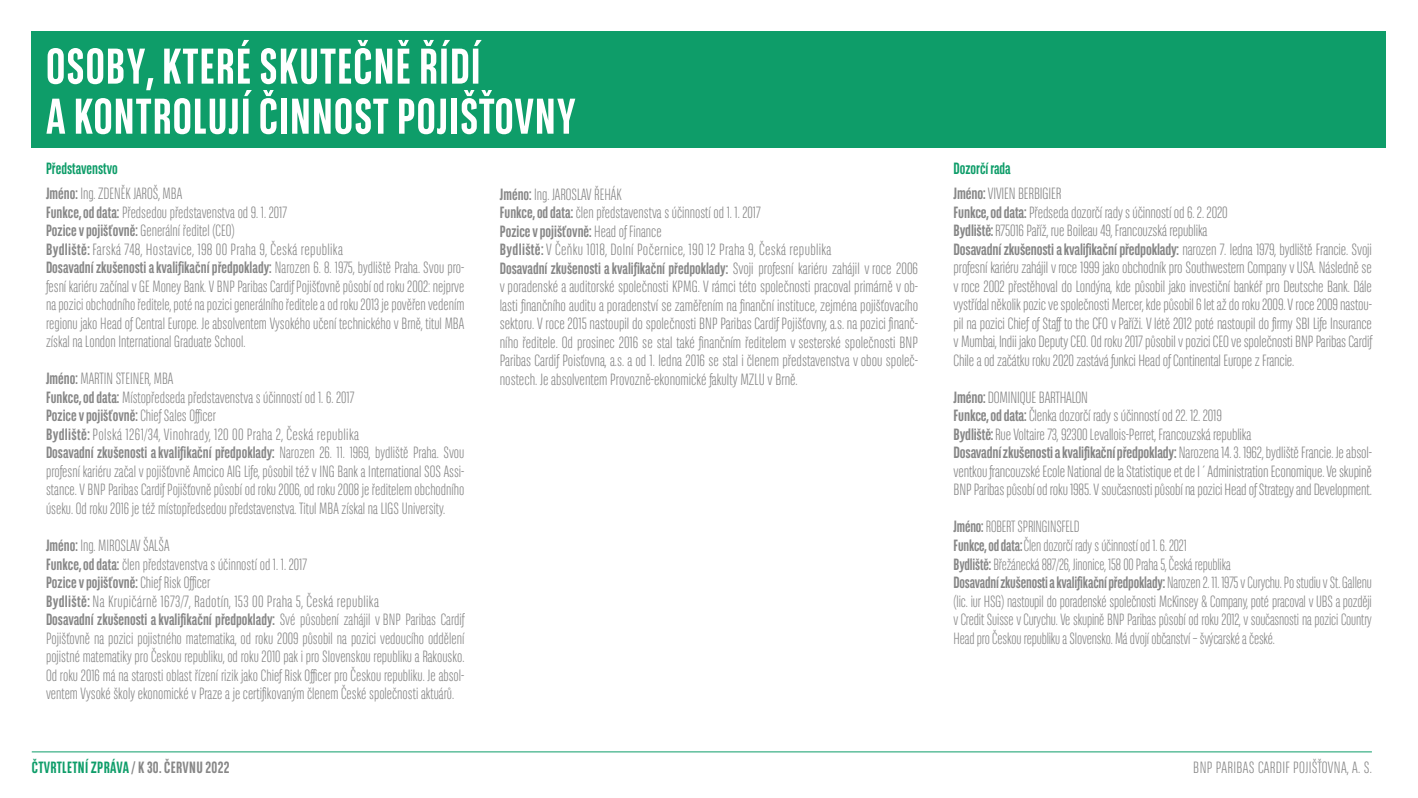
<style>
.page{position:relative;width:1418px;height:798px;background:#fff}
.page>*{position:absolute;margin:0;border:0;box-sizing:border-box;transform-origin:0 0}
.headline{font:700 50px "BNPP Sans Condensed";letter-spacing:.02em;color:#fff}
.text{font:300 16.25px/18.5px "BNPP Sans Condensed";color:#878787;text-align:justify}
.text-2{font:300 16.25px/18.6px "BNPP Sans Condensed";color:#878787;text-align:justify;scale:.95 1}
.text-3{font:300 16.25px "BNPP Sans Condensed";letter-spacing:.02em;color:#878787}
.text-4{font:300 16.25px "BNPP Sans Condensed";color:#878787;scale:.94 1}
.text-5{font:700 16.25px "BNPP Sans Condensed";color:#878787}
.text-6{font:700 16.25px "BNPP Sans Condensed";letter-spacing:.02em;color:#0e9d69}
.text-7{font:700 16.25px "BNPP Sans Condensed";color:#0e9d69}
.s1{font-weight:700}
.s2{font-weight:300}
.s3{color:#878787}
</style>
<div class="page">
<hr style="left:32px;top:751px;width:1339px;height:1px;background:#0e9d69">
<div style="left:32px;top:32px;width:1354px;height:116px;background:#0e9d69"></div>
<p class="headline" style="left:46px;top:37px;width:436px">OSOBY, KTERÉ SKUTEČNĚ ŘÍDÍ</p>
<p class="headline" style="left:46px;top:87px;width:531px">AKONTROLUJÍ ČINNOST POJIŠŤOVNY</p>
<p class="text-7" style="left:46px;top:158px;width:73px">Představenstvo</p>
<p class="text" style="left:46px;top:184px;width:138px"><span class="s1">Jméno:</span> Ing. ZDENĚK JAROŠ, MBA</p>
<p class="text" style="left:46px;top:202px;width:242px"><span class="s1">Funkce, od data:</span> Předsedou představenstva od 9. 1. 2017</p>
<p class="text" style="left:46px;top:221px;width:190px"><span class="s1">Pozice vpojišťovně:</span> Generální ředitel (CEO)</p>
<p class="text-3" style="left:46px;top:239px;width:298px"><span class="s1">Bydliště:</span> Farská 748, Hostavice, 198 00 Praha 9, Česká republika</p>
<p class="text" style="left:46px;top:258px;width:420px"><span class="s1">Dosavadní zkušenosti akvalifikační předpoklady:</span> Narozen 6. 8. 1975, bydliště Praha. Svou pro&shy;fesní kariéru začínal v GE Money Bank. V BNP Paribas Cardif Pojišťovně působí od roku 2002: nejprve na pozici obchodního ředitele, poté na pozici generálního ředitele a od roku 2013 je pověřen vedením regionu jako Head of Central Europe. Je absolventem Vysokého učení technického v Brně, titul MBA získal na London International Graduate School.</p>
<p class="text" style="left:46px;top:369px;width:129px"><span class="s1">Jméno:</span> MARTIN STEINER, MBA</p>
<p class="text" style="left:46px;top:387px;width:310px"><span class="s1">Funkce, od data:</span> Místopředseda představenstva s účinností od 1. 6. 2017</p>
<p class="text-5" style="left:46px;top:406px;width:171px">Pozice vpojišťovně: <span class="s2">Chief Sales Officer</span></p>
<p class="text-3" style="left:46px;top:424px;width:314px"><span class="s1">Bydliště:</span> Polská 1261/34, Vinohrady, 120 00 Praha 2, Česká republika</p>
<p class="text" style="left:46px;top:443px;width:420px"><span class="s1">Dosavadní zkušenosti akvalifikační předpoklady:</span> Narozen 26. 11. 1969, bydliště Praha. Svou profesní kariéru začal v pojišťovně Amcico AIG Life, působil též v ING Bank a International SOS Assi&shy;stance. V BNP Paribas Cardif Pojišťovně působí od roku 2006, od roku 2008 je ředitelem obchodního úseku. Od roku 2016 je též místopředsedou představenstva. Titul MBA získal na LIGS University.</p>
<p class="text" style="left:46px;top:535px;width:125px"><span class="s1">Jméno:</span> Ing. MIROSLAV ŠALŠA</p>
<p class="text" style="left:46px;top:554px;width:262px"><span class="s1">Funkce, od data:</span> člen představenstva s účinností od 1. 1. 2017</p>
<p class="text-5" style="left:46px;top:572px;width:166px">Pozice vpojišťovně: <span class="s2">Chief Risk Officer</span></p>
<p class="text-3" style="left:46px;top:590px;width:334px"><span class="s1">Bydliště:</span> Na Krupičárně 1673/7, Radotín, 153 00 Praha 5, Česká republika</p>
<p class="text" style="left:46px;top:609px;width:420px"><span class="s1">Dosavadní zkušenosti akvalifikační předpoklady:</span> Své působení zahájil v BNP Paribas Cardif Pojišťovně na pozici pojistného matematika, od roku 2009 působil na pozici vedoucího oddělení pojistné matematiky pro Českou republiku, od roku 2010 pak i pro Slovenskou republiku a Rakousko.<br>Od roku 2016 má na starosti oblast řízení rizik jako Chief Risk Officer pro Českou republiku. Je absol&shy;ventem Vysoké školy ekonomické v Praze a je certifikovaným členem České společnosti aktuárů.</p>
<p class="text" style="left:500px;top:184px;width:123px"><span class="s1">Jméno:</span> Ing. JAROSLAV ŘEHÁK</p>
<p class="text" style="left:500px;top:203px;width:262px"><span class="s1">Funkce, od data:</span> člen představenstva s účinností od 1. 1. 2017</p>
<p class="text-5" style="left:500px;top:221px;width:163px">Pozice vpojišťovně: <span class="s2">Head of Finance</span></p>
<p class="text-3" style="left:500px;top:239px;width:333px"><span class="s1">Bydliště:</span> V Čeňku 1018, Dolní Počernice, 190 12 Praha 9, Česká republika</p>
<p class="text" style="left:500px;top:258px;width:420px"><span class="s1">Dosavadní zkušenosti akvalifikační předpoklady:</span> Svoji profesní kariéru zahájil v roce 2006 v poradenské a auditorské společnosti KPMG. V rámci této společnosti pracoval primárně v ob&shy;lasti finančního auditu a poradenství se zaměřením na finanční instituce, zejména pojišťovacího sektoru. V roce 2015 nastoupil do společnosti BNP Paribas Cardif Pojišťovny, a.s. na pozici finanč&shy;ního ředitele. Od prosinec 2016 se stal také finančním ředitelem v sesterské společnosti BNP Paribas Cardif Poisťovna, a.s. a od 1. ledna 2016 se stal i členem představenstva v obou společ&shy;nostech. Je absolventem Provozně-ekonomické fakulty MZLU v Brně.</p>
<p class="text-7" style="left:953px;top:158px;width:59px">Dozorčí rada</p>
<p class="text" style="left:953px;top:184px;width:109px"><span class="s1">Jméno:</span> VIVIEN BERBIGIER</p>
<p class="text" style="left:953px;top:202px;width:275px"><span class="s1">Funkce, od data:</span> Předseda dozorčí rady s účinností od 6. 2. 2020</p>
<p class="text" style="left:953px;top:221px;width:255px"><span class="s1">Bydliště:</span> R75016 Paříž, rue Boileau 49, Francouzská republika</p>
<p class="text" style="left:953px;top:239px;width:420px"><span class="s1">Dosavadní zkušenosti akvalifikační předpoklady:</span> narozen 7. ledna 1979, bydliště Francie. Svoji profesní kariéru zahájil v roce 1999 jako obchodník pro Southwestern Company v USA. Následně se v roce 2002 přestěhoval do Londýna, kde působil jako investiční bankéř pro Deutsche Bank. Dále vystřídal několik pozic ve společnosti Mercer, kde působil 6 let až do roku 2009. Vroce 2009 nastou&shy;pil na pozici Chief of Staff to the CFO v Paříži. V létě 2012 poté nastoupil do firmy SBI Life Insurance v Mumbai, Indii jako Deputy CEO. Od roku 2017 působil v pozici CEO ve společnosti BNP Paribas Cardif Chile a od začátku roku 2020 zastává funkci Head of Continental Europe z Francie.</p>
<p class="text" style="left:953px;top:387px;width:136px"><span class="s1">Jméno:</span> DOMINIQUE BARTHALON</p>
<p class="text" style="left:953px;top:406px;width:270px"><span class="s1">Funkce, od data:</span> Členka dozorčí rady s účinností od 22. 12. 2019</p>
<p class="text" style="left:953px;top:424px;width:299px"><span class="s1">Bydliště:</span> Rue Voltaire 73, 92300 Levallois-Perret, Francouzská republika</p>
<p class="text" style="left:953px;top:443px;width:420px"><span class="s1">Dosavadní zkušenosti akvalifikační předpoklady:</span> Narozena 14. 3. 1962, bydliště Francie. Je absol&shy;ventkou francouzské Ecole National de la Statistique et de l´Administration Economique. Ve skupině BNP Paribas působí od roku 1985. V současnosti působí na pozici Head of Strategy and Development.</p>
<p class="text-4" style="left:953px;top:516px;width:135px"><span class="s1">Jméno:</span> ROBERT SPRINGINSFELD</p>
<p class="text-4" style="left:953px;top:535px;width:249px"><span class="s1">Funkce, od data:</span> Člen dozorčí rady s účinností od 1. 6. 2021</p>
<p class="text-4" style="left:953px;top:553px;width:296px"><span class="s1">Bydliště:</span> Břežánecká 887/26, Jinonice, 158 00 Praha 5, Česká republika</p>
<p class="text-2" style="left:953px;top:572px;width:442px"><span class="s1">Dosavadní zkušenosti akvalifikační předpoklady:</span> Narozen 2. 11. 1975 v Curychu. Po studiu v St. Gallenu (lic. iur HSG) nastoupil do poradenské společnosti McKinsey &amp; Company, poté pracoval v UBS a později v Credit Suisse v Curychu. Ve skupině BNP Paribas působí od roku 2012, v současnosti na pozici Country Head pro Českou republiku a Slovensko. Má dvojí občanství – švýcarské a české.</p>
<p class="text-6" style="left:32px;top:757px;width:199px">ČTVRTLETNÍ ZPRÁVA <span class="s3">/ K 30. ČERVNU 2022</span></p>
<p class="text-3" style="left:1193px;top:757px;width:180px">BNP PARIBAS CARDIF POJIŠŤOVNA, A. S.</p>
</div>
